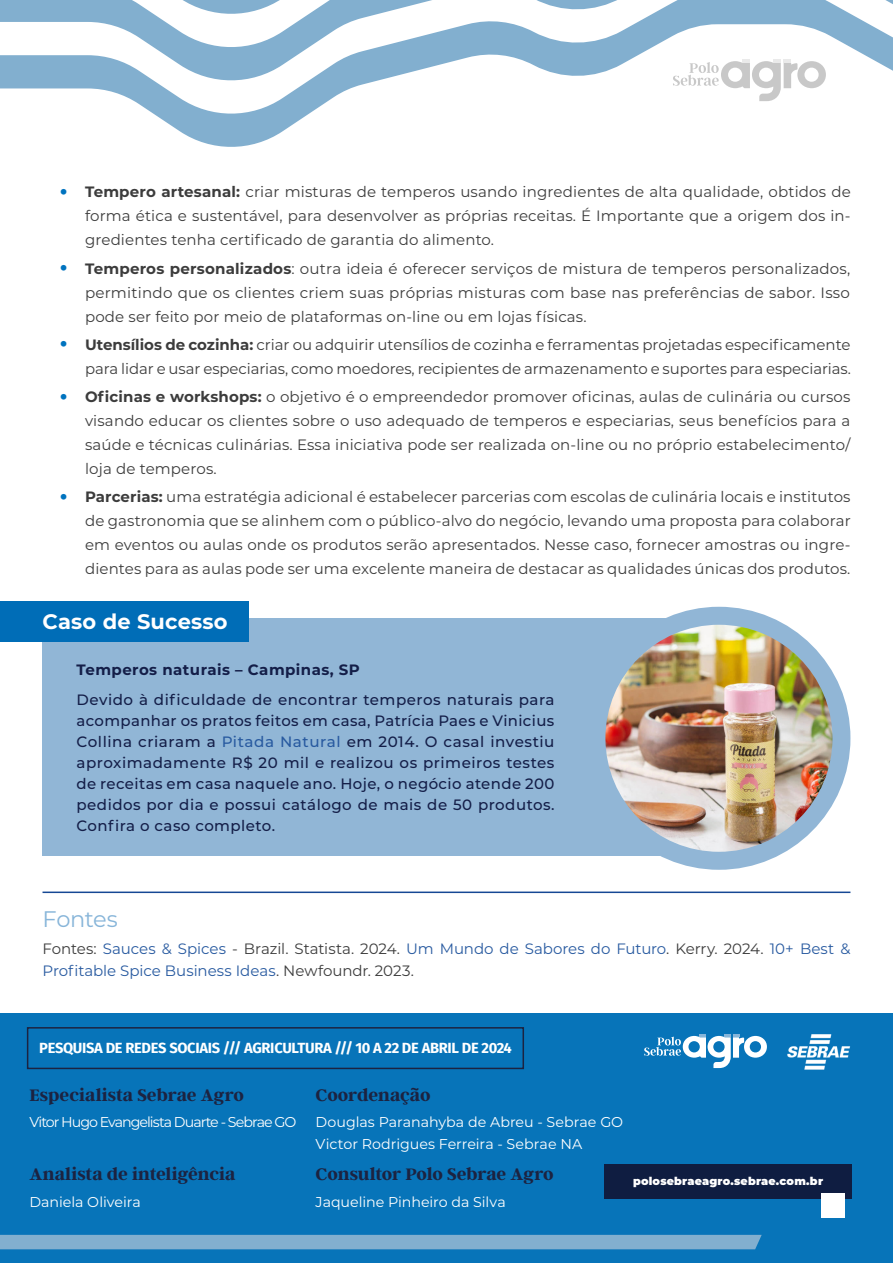
<style>
.page{position:relative;width:893px;height:1263px;background:#fff}
.page>*{position:absolute;margin:0;border:0;box-sizing:border-box;transform-origin:0 0}
.Titulo_fontes_consultadas{font:22.5px "Montserrat";letter-spacing:-.015em;color:#87b5d9}
.Titulo_destaque{font:700 21px "Montserrat";letter-spacing:.01em;color:#fff}
.t1{font:700 18.6px "Argent CF";letter-spacing:-.005em;color:#1c2341}
.t2{font:15px/24px "Montserrat";color:#3c3c3c;text-align:justify}
.destaque_box{font:500 15px/21px "Montserrat";letter-spacing:.03em;color:#141e48;text-align:justify}
.Fontes_consultadas{font:15px/22.5px "Montserrat";letter-spacing:-.005em;color:#285aa0}
.destaque_box-2{font:700 15px "Montserrat";letter-spacing:.03em;color:#141e48}
.t3{font:700 14.7px "Fira Sans";letter-spacing:-.02em;color:#fff}
.t4{font:14.25px/21.3px "Montserrat";letter-spacing:-.005em;color:#fff}
.t5{font:14.25px "Montserrat";letter-spacing:-.07em;color:#fff}
.t6{font:900 11.1px "Montserrat";letter-spacing:.02em;color:#fff}
.s1{font-size:37.5px;color:#0073bf}
.s2{font-weight:700}
.s3{color:#285aa0}
.s4{color:#3c3c3c}
</style>
<div class="page">
<svg style="left:0;top:86px;width:357px;height:61px"></svg>
<svg style="left:0;top:19px;width:893px;height:67px"></svg>
<svg style="left:0;top:0;width:893px;height:19px"></svg>
<svg style="left:673px;top:60px;width:153px;height:41px"></svg>
<div style="left:0;top:1013px;width:893px;height:250px;background:#0774b9"></div>
<div style="left:0;top:1235px;width:762px;height:14px;background:#82afcf"></div>
<img style="left:787px;top:1034px;width:63px;height:36px">
<div style="left:604px;top:1164px;width:248px;height:35px;background:#0f1d41"></div>
<img style="left:821px;top:1193px;width:23px;height:24px">
<svg style="left:644px;top:1035px;width:123px;height:33px"></svg>
<hr style="left:43px;top:891px;width:807px;height:2px;background:#164894">
<div style="left:27px;top:1027px;width:497px;height:42px;border:2px solid #1c2341"></div>
<div style="left:43px;top:618px;width:690px;height:82px;background:#91b6d6"></div>
<div style="left:43px;top:669px;width:690px;height:187px;background:#91b6d6"></div>
<div style="left:0;top:602px;width:249px;height:40px;background:#006db7"></div>
<div style="left:587px;top:607px;width:263px;height:263px;background:#91b6d6;border-radius:50%"></div>
<img style="left:605px;top:625px;width:227px;height:227px;border-radius:114px">
<p class="t2" style="left:85px;top:180px;width:767px;text-indent:-27px"><span class="s1">•</span> <span class="s2">Tempero artesanal:</span> criar misturas de temperos usando ingredientes de alta qualidade, obtidos de forma ética e sustentável, para desenvolver as próprias receitas. É Importante que a origem dos in&shy;gredientes tenha certificado de garantia do alimento.</p>
<p class="t2" style="left:85px;top:256px;width:767px;text-indent:-27px"><span class="s1">•</span> <span class="s2">Temperos personalizados</span>: outra ideia é oferecer serviços de mistura de temperos personalizados, permitindo que os clientes criem suas próprias misturas com base nas preferências de sabor. Isso pode ser feito por meio de plataformas on-line ou em lojas físicas.</p>
<p class="t2" style="left:58px;top:332px;width:794px;text-align:right"><span class="s1">•</span> <span class="s2">Utensílios de cozinha:</span> criar ou adquirir utensílios de cozinha e ferramentas projetadas especificamente para lidar e usar especiarias, como moedores, recipientes de armazenamento e suportes para especiarias.</p>
<p class="t2" style="left:85px;top:384px;width:767px;text-indent:-27px"><span class="s1">•</span> <span class="s2">Oficinas e workshops:</span> o objetivo é o empreendedor promover oficinas, aulas de culinária ou cursos visando educar os clientes sobre o uso adequado de temperos e especiarias, seus benefícios para a saúde e técnicas culinárias. Essa iniciativa pode ser realizada on-line ou no próprio estabelecimento/ loja de temperos.</p>
<p class="t2" style="left:85px;top:485px;width:767px;text-indent:-27px"><span class="s1">•</span> <span class="s2">Parcerias:</span> uma estratégia adicional é estabelecer parcerias com escolas de culinária locais e institutos de gastronomia que se alinhem com o público-alvo do negócio, levando uma proposta para colaborar em eventos ou aulas onde os produtos serão apresentados. Nesse caso, fornecer amostras ou ingre&shy;dientes para as aulas pode ser uma excelente maneira de destacar as qualidades únicas dos produtos.</p>
<p class="Titulo_destaque" style="left:43px;top:607px;width:187px">Caso de Sucesso</p>
<p class="destaque_box-2" style="left:77px;top:659px;width:285px">Temperos naturais – Campinas, SP</p>
<p class="destaque_box" style="left:77px;top:688px;width:480px">Devido à dificuldade de encontrar temperos naturais para acompanhar os pratos feitos em casa, Patrícia Paes e Vinicius Collina criaram a <span class="s3">Pitada Natural</span> em 2014. O casal investiu aproximadamente R$ 20 mil e realizou os primeiros testes de receitas em casa naquele ano. Hoje, o negócio atende 200 pedidos por dia e possui catálogo de mais de 50 produtos.<br>Confira o caso completo.</p>
<p class="Titulo_fontes_consultadas" style="left:43px;top:904px;width:77px">Fontes</p>
<p class="Fontes_consultadas" style="left:43px;top:937px;width:809px"><span class="s4">Fontes:</span> Sauces &amp; Spices <span class="s4">- Brazil. Statista. 2024.</span> Um Mundo de Sabores do Futuro<span class="s4">. Kerry. 2024.</span> 10+ Best &amp;<br>Profitable Spice Business Ideas<span class="s4">. Newfoundr. 2023.</span></p>
<p class="t3" style="left:39px;top:1035px;width:474px">PESQUISA DE REDES SOCIAIS /// AGRICULTURA /// 10 A 22 DE ABRIL DE 2024</p>
<p class="t1" style="left:29px;top:1085px;width:216px">Especialista Sebrae Agro</p>
<p class="t1" style="left:316px;top:1085px;width:116px">Coordenação</p>
<p class="t5" style="left:29px;top:1112px;width:269px">Vitor Hugo Evangelista Duarte - Sebrae GO</p>
<p class="t4" style="left:316px;top:1111px;width:309px">Douglas Paranahyba de Abreu - Sebrae GO<br>Victor Rodrigues Ferreira - Sebrae NA</p>
<p class="t1" style="left:29px;top:1164px;width:208px">Analista de inteligência</p>
<p class="t1" style="left:316px;top:1164px;width:240px">Consultor Polo Sebrae Agro</p>
<p class="t6" style="left:633px;top:1173px;width:191px">polosebraeagro.sebrae.com.br</p>
<p class="t4" style="left:29px;top:1190px;width:113px">Daniela Oliveira</p>
<p class="t4" style="left:316px;top:1190px;width:192px">Jaqueline Pinheiro da Silva</p>
</div>
